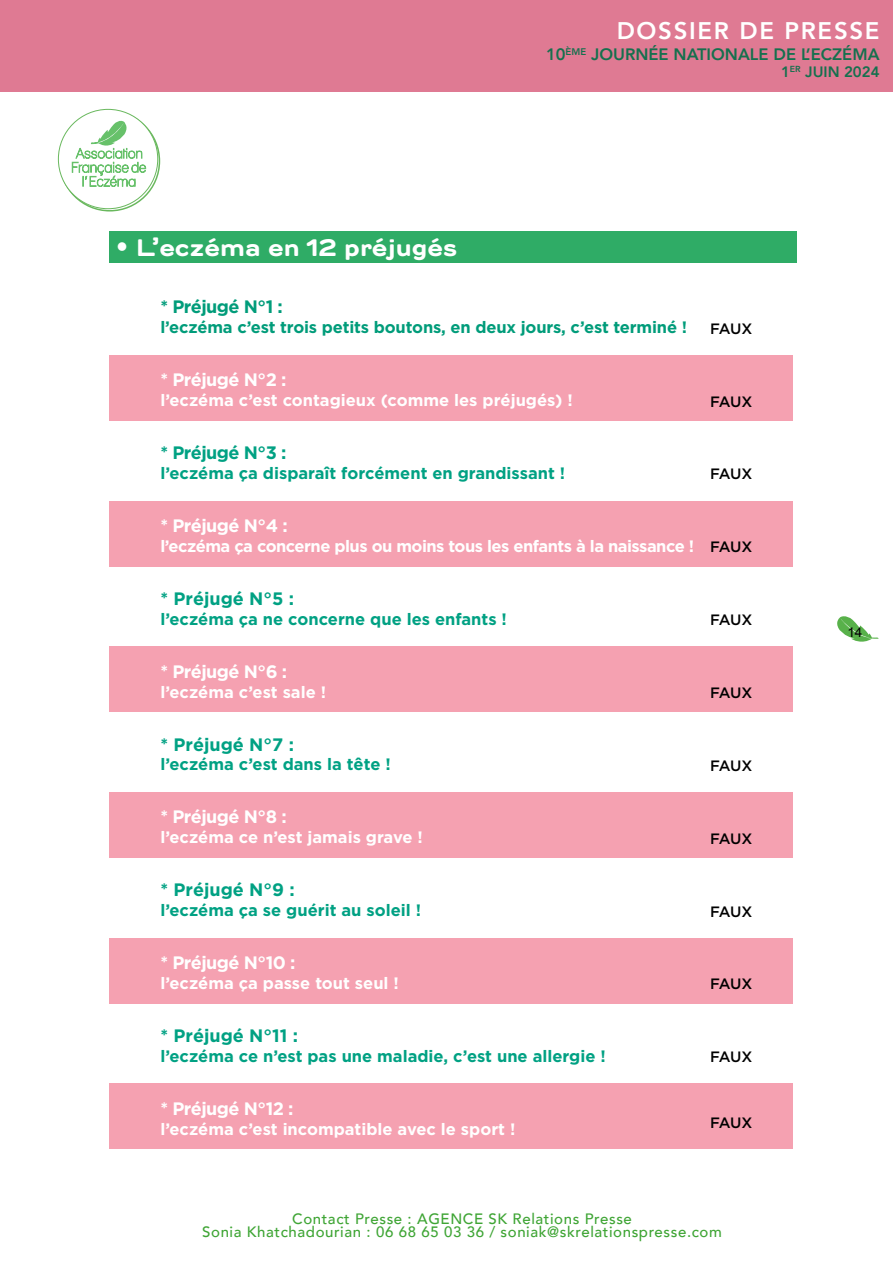
<style>
.page{position:relative;width:893px;height:1263px;background:#fff}
.page>*{position:absolute;margin:0;border:0;box-sizing:border-box;transform-origin:0 0}
.t1{font:800 24px "Avenir";letter-spacing:.07em;color:#fff}
.t2{font:700 22.5px "Trio Grotesk";letter-spacing:-.07em;color:#fff}
.t3{font:700 18px "Gotham";letter-spacing:-.03em;color:#fff}
.t4{font:700 18px "Gotham";color:#00a183}
.t5{font:700 18px "Gotham";letter-spacing:-.03em;color:#009c7a}
.t6{font:700 18px "Gotham";letter-spacing:-.03em;color:#00a183}
.t7{font:700 16.5px "Gotham";color:#00a183}
.t8{font:700 16.5px "Gotham";color:#fff}
.t9{font:700 16.5px "Gotham";letter-spacing:-.03em;color:#fff}
.t10{font:700 16.5px "Gotham";letter-spacing:-.01em;color:#009c7a}
.t11{font:800 16.5px "Avenir";color:#15704e}
.t12{font:500 15px/13.5px "Avenir";letter-spacing:.04em;color:#3fa535;text-align:center}
.t13{font:500 15px "Gotham";letter-spacing:-.025em;color:#000}
.t14{font:800 15px "Avenir";color:#15704e}
.t15{font:13.5px "Arial";color:#000}
.s1{font-family:"Avenir";font-weight:800;font-size:24px}
.s2{font-weight:500;font-size:15px;color:#000}
</style>
<div class="page">
<svg style="left:72px;top:119px;width:74px;height:68px"></svg>
<svg style="left:837px;top:616px;width:42px;height:26px"></svg>
<div style="left:0;top:0;width:893px;height:92px;background:#df7a93"></div>
<div style="left:109px;top:231px;width:688px;height:31px;background:#2fac66"></div>
<div style="left:109px;top:355px;width:683px;height:65px;background:#f5a1b1"></div>
<div style="left:109px;top:501px;width:683px;height:65px;background:#f5a1b1"></div>
<div style="left:109px;top:646px;width:683px;height:66px;background:#f5a1b1"></div>
<div style="left:109px;top:792px;width:683px;height:66px;background:#f5a1b1"></div>
<div style="left:109px;top:938px;width:683px;height:65px;background:#f5a1b1"></div>
<div style="left:109px;top:1084px;width:683px;height:65px;background:#f5a1b1"></div>
<h1 class="t1" style="left:617px;top:12px;width:264px">DOSSIER DE PRESSE</h1>
<h2 class="t2" style="left:116px;top:232px;width:343px"><span class="s1">•</span> L’eczéma en 12 préjugés</h2>
<p class="t11" style="left:546px;top:42px;width:335px">10<sup>ÈME</sup> JOURNÉE NATIONALE DE L’ECZÉMA</p>
<p class="t14" style="left:781px;top:60px;width:100px">1<sup>ER</sup> JUIN 2024</p>
<p class="t5" style="left:160px;top:297px;width:124px">* Préjugé N°1 :</p>
<p class="t10" style="left:160px;top:318px;width:528px">l’eczéma c’est trois petits boutons, en deux jours, c’est terminé !</p>
<p class="t13" style="left:710px;top:320px;width:44px">FAUX</p>
<p class="t3" style="left:160px;top:369px;width:128px">* Préjugé N°2 :</p>
<p class="t8" style="left:160px;top:391px;width:414px">l’eczéma c’est contagieux (comme les préjugés) !</p>
<p class="t13" style="left:710px;top:393px;width:44px">FAUX</p>
<p class="t6" style="left:160px;top:442px;width:128px">* Préjugé N°3 :</p>
<p class="t7" style="left:160px;top:464px;width:406px">l’eczéma ça disparaît forcément en grandissant !</p>
<p class="t13" style="left:710px;top:466px;width:44px">FAUX</p>
<p class="t3" style="left:160px;top:515px;width:129px">* Préjugé N°4 :</p>
<p class="t9" style="left:160px;top:536px;width:593px">l’eczéma ça concerne plus ou moins tous les enfants à la naissance ! <span class="s2">FAUX</span></p>
<p class="t4" style="left:160px;top:588px;width:135px">* Préjugé N°5 :</p>
<p class="t7" style="left:160px;top:609px;width:348px">l’eczéma ça ne concerne que les enfants !</p>
<p class="t13" style="left:710px;top:611px;width:44px">FAUX</p>
<p class="t3" style="left:160px;top:661px;width:128px">* Préjugé N°6 :</p>
<p class="t8" style="left:160px;top:682px;width:167px">l’eczéma c’est sale !</p>
<p class="t13" style="left:710px;top:684px;width:44px">FAUX</p>
<p class="t4" style="left:160px;top:734px;width:135px">* Préjugé N°7 :</p>
<p class="t7" style="left:160px;top:755px;width:232px">l’eczéma c’est dans la tête !</p>
<p class="t13" style="left:710px;top:757px;width:44px">FAUX</p>
<p class="t3" style="left:160px;top:807px;width:128px">* Préjugé N°8 :</p>
<p class="t8" style="left:160px;top:828px;width:264px">l’eczéma ce n’est jamais grave !</p>
<p class="t13" style="left:710px;top:830px;width:44px">FAUX</p>
<p class="t4" style="left:160px;top:879px;width:136px">* Préjugé N°9 :</p>
<p class="t7" style="left:160px;top:901px;width:262px">l’eczéma ça se guérit au soleil !</p>
<p class="t13" style="left:710px;top:903px;width:44px">FAUX</p>
<p class="t3" style="left:160px;top:952px;width:137px">* Préjugé N°10 :</p>
<p class="t8" style="left:160px;top:973px;width:240px">l’eczéma ça passe tout seul !</p>
<p class="t13" style="left:710px;top:976px;width:44px">FAUX</p>
<p class="t4" style="left:160px;top:1025px;width:139px">* Préjugé N°11 :</p>
<p class="t7" style="left:160px;top:1046px;width:447px">l’eczéma ce n’est pas une maladie, c’est une allergie !</p>
<p class="t13" style="left:710px;top:1048px;width:44px">FAUX</p>
<p class="t3" style="left:160px;top:1098px;width:135px">* Préjugé N°12 :</p>
<p class="t8" style="left:160px;top:1119px;width:356px">l’eczéma c’est incompatible avec le sport !</p>
<p class="t13" style="left:710px;top:1114px;width:44px">FAUX</p>
<p class="t12" style="left:202px;top:1211px;width:521px">Contact Presse : AGENCE SK Relations Presse<br>Sonia Khatchadourian : 06 68 65 03 36 / soniak@skrelationspresse.com</p>
<p class="t15" style="left:847px;top:623px;width:17px">14</p>
</div>
